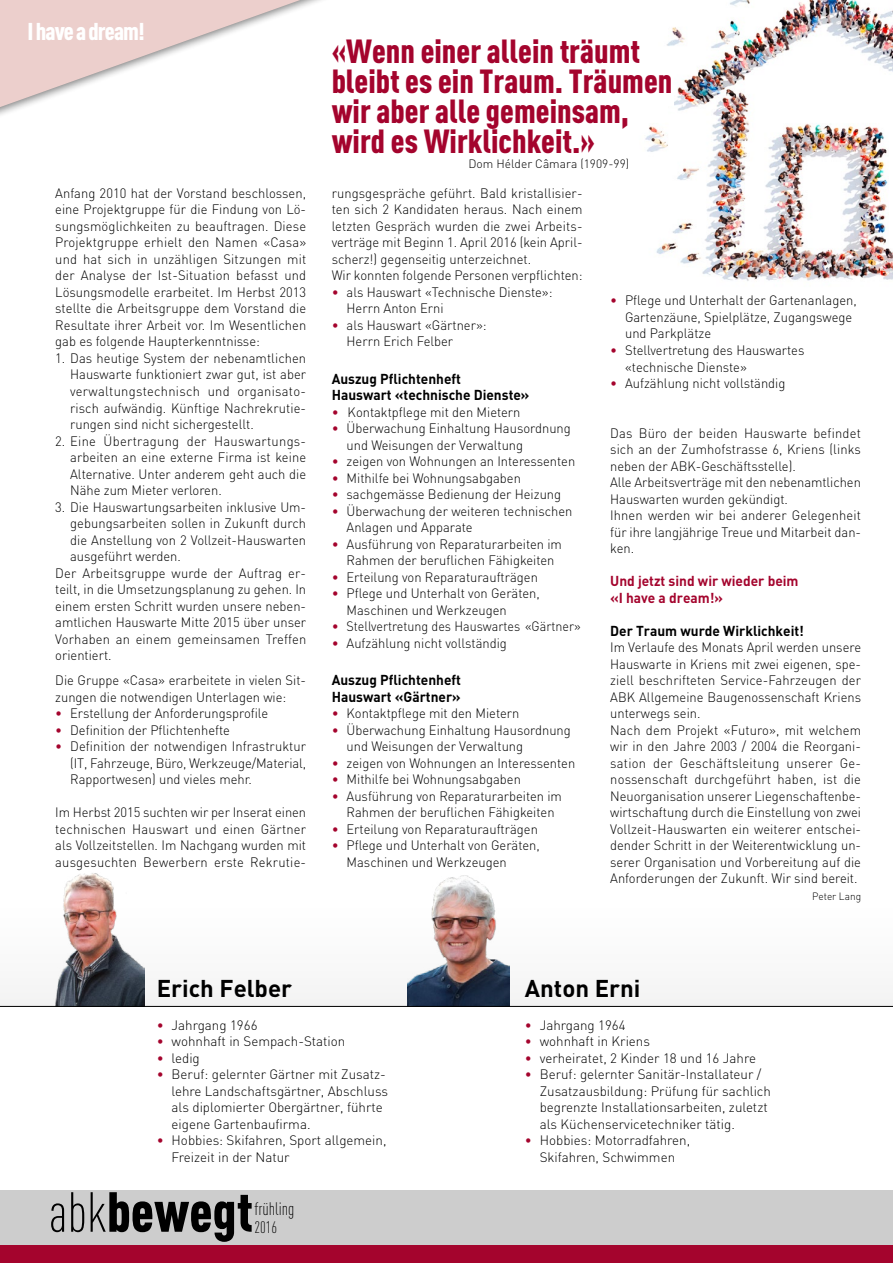
<style>
.page{position:relative;width:893px;height:1263px;background:#fff}
.page>*{position:absolute;margin:0;border:0;box-sizing:border-box;transform-origin:0 0}
.t1{font:900 55.5px "DIN Cond";color:#000}
.t2{font:900 33px/30px "DIN Cond";color:#a4042d}
.t3{font:700 24px "DIN";color:#000}
.t4{font:900 24px "DIN Cond";letter-spacing:-.04em;color:#fff}
.t5{font:300 17.85px "DIN Cond";color:#000}
.t6{font:300 16.35px "DIN Cond";color:#000}
.t7{font:700 14.25px/16.5px "DIN";color:#000;scale:.96 1}
.t8{font:700 14.25px/16.5px "DIN";color:#a4042d;scale:.96 1}
.t9{font:300 13.5px/16.5px "DIN";color:#000;scale:.96 1}
.t10{font:300 13.5px/16.5px "DIN";color:#000}
.t11{font:300 13.5px "DIN";color:#000;scale:.93 1}
.t12{font:300 12px "DIN";color:#000}
.t13{font:300 10.5px "DIN";color:#000;scale:.96 1}
.s1{color:#a4042d}
.s2{font-weight:300}
</style>
<div class="page">
<div style="left:0;top:907px;width:893px;height:99px;background:#f9f9f9"></div>
<svg style="left:0;top:0;width:321px;height:115px"></svg>
<img style="left:645px;top:0;width:248px;height:281px">
<div style="left:638px;top:57px;width:36px;height:49px;background:#fff"></div>
<div style="left:0;top:1191px;width:893px;height:72px;background:#cdcdcd"></div>
<div style="left:0;top:1246px;width:893px;height:17px;background:#a4042d"></div>
<img style="left:43px;top:873px;width:102px;height:133px">
<img style="left:408px;top:875px;width:101px;height:131px">
<hr style="left:0;top:1006px;width:893px;height:1px;background:#000">
<h3 class="t4" style="left:28px;top:16px;width:119px">I have a dream!</h3>
<p class="t9" style="left:55px;top:185px;width:263px;text-align:justify">Anfang 2010 hat der Vorstand beschlossen, eine Projektgruppe für die Findung von Lö&shy;sungsmöglichkeiten zu beauftragen. Diese Projektgruppe erhielt den Namen «Casa» und hat sich in unzähligen Sitzungen mit der Analyse der Ist-Situation befasst und Lösungsmodelle erarbeitet. Im Herbst 2013 stellte die Arbeitsgruppe dem Vorstand die Resultate ihrer Arbeit vor. Im Wesentlichen gab es folgende Haupterkenntnisse:</p>
<p class="t9" style="left:70px;top:350px;width:247px;text-align:justify;text-indent:-15px">1. Das heutige System der nebenamtlichen Hauswarte funktioniert zwar gut, ist aber verwaltungstechnisch und organisato&shy;risch aufwändig. Künftige Nachrekrutie&shy;rungen sind nicht sichergestellt.</p>
<p class="t9" style="left:70px;top:432px;width:247px;text-align:justify;text-indent:-15px">2. Eine Übertragung der Hauswartungs&shy;arbeiten an eine externe Firma ist keine Alternative. Unter anderem geht auch die Nähe zum Mieter verloren.</p>
<p class="t9" style="left:55px;top:498px;width:263px">3. Die Hauswartungsarbeiten inklusive Um-</p>
<p class="t9" style="left:70px;top:515px;width:247px">gebungsarbeiten sollen in Zukunft durch</p>
<p class="t9" style="left:70px;top:531px;width:247px">die Anstellung von 2 Vollzeit-Hauswarten</p>
<p class="t9" style="left:70px;top:548px;width:117px">ausgeführt werden.</p>
<p class="t9" style="left:55px;top:564px;width:263px">Der Arbeitsgruppe wurde der Auftrag er-</p>
<p class="t9" style="left:55px;top:581px;width:263px">teilt, in die Umsetzungsplanung zu gehen. In</p>
<p class="t9" style="left:55px;top:597px;width:263px">einem ersten Schritt wurden unsere neben-</p>
<p class="t9" style="left:55px;top:614px;width:263px">amtlichen Hauswarte Mitte 2015 über unser</p>
<p class="t9" style="left:55px;top:630px;width:263px">Vorhaben an einem gemeinsamen Treffen</p>
<p class="t9" style="left:55px;top:647px;width:60px">orientiert.</p>
<p class="t9" style="left:55px;top:672px;width:263px">Die Gruppe «Casa» erarbeitete in vielen Sit&shy;zungen die notwendigen Unterlagen wie:</p>
<p class="t9" style="left:55px;top:705px;width:223px"><span class="s1">•</span> Erstellung der Anforderungsprofile</p>
<p class="t9" style="left:55px;top:721px;width:183px"><span class="s1">•</span> Definition der Pflichtenhefte</p>
<p class="t9" style="left:70px;top:738px;width:247px;text-align:justify;text-indent:-15px"><span class="s1">•</span> Definition der notwendigen Infrastruktur (IT, Fahrzeuge, Büro, Werkzeuge/Material, Rapportwesen) und vieles mehr.</p>
<p class="t9" style="left:55px;top:804px;width:263px;text-align:justify">Im Herbst 2015 suchten wir per Inserat einen technischen Hauswart und einen Gärtner als Vollzeitstellen. Im Nachgang wurden mit ausgesuchten Bewerbern erste Rekrutie-</p>
<h2 class="t2" style="left:332px;top:35px;width:342px">«Wenn einer allein träumt bleibt es ein Traum. Träumen wir aber alle gemeinsam, wird es Wirklichkeit.»</h2>
<p class="t12" style="left:468px;top:156px;width:162px">Dom Hélder Câmara (1909-99)</p>
<p class="t9" style="left:332px;top:185px;width:263px">rungsgespräche geführt. Bald kristallisier&shy;ten sich 2 Kandidaten heraus. Nach einem letzten Gespräch wurden die zwei Arbeits&shy;verträge mit Beginn 1. April 2016 (kein April&shy;scherz!) gegenseitig unterzeichnet.<br>Wir konnten folgende Personen verpflichten:</p>
<p class="t9" style="left:347px;top:284px;width:216px;text-indent:-15px"><span class="s1">•</span> als Hauswart «Technische Dienste»:<br>Herrn Anton Erni</p>
<p class="t9" style="left:347px;top:317px;width:147px;text-indent:-15px"><span class="s1">•</span> als Hauswart «Gärtner»:<br>Herrn Erich Felber</p>
<p class="t7" style="left:332px;top:370px;width:208px">Auszug Pflichtenheft<br>Hauswart «technische Dienste»</p>
<p class="t9" style="left:332px;top:403px;width:198px"><span class="s1">•</span> Kontaktpflege mit den Mietern</p>
<p class="t9" style="left:347px;top:420px;width:235px;text-indent:-15px"><span class="s1">•</span> Überwachung Einhaltung Hausordnung und Weisungen der Verwaltung</p>
<p class="t9" style="left:332px;top:453px;width:255px"><span class="s1">•</span> zeigen von Wohnungen an Interessenten</p>
<p class="t9" style="left:332px;top:469px;width:199px"><span class="s1">•</span> Mithilfe bei Wohnungsabgaben</p>
<p class="t9" style="left:332px;top:486px;width:241px"><span class="s1">•</span> sachgemässe Bedienung der Heizung</p>
<p class="t9" style="left:347px;top:502px;width:237px;text-indent:-15px"><span class="s1">•</span> Überwachung der weiteren technischen<br>Anlagen und Apparate</p>
<p class="t9" style="left:332px;top:535px;width:241px;text-align:center"><span class="s1">•</span> Ausführung von Reparaturarbeiten im<br>Rahmen der beruflichen Fähigkeiten</p>
<p class="t9" style="left:332px;top:568px;width:216px"><span class="s1">•</span> Erteilung von Reparaturaufträgen</p>
<p class="t9" style="left:347px;top:585px;width:203px;text-indent:-15px"><span class="s1">•</span> Pflege und Unterhalt von Geräten,<br>Maschinen und Werkzeugen</p>
<p class="t11" style="left:332px;top:618px;width:269px"><span class="s1">•</span> Stellvertretung des Hauswartes «Gärtner»</p>
<p class="t9" style="left:332px;top:634px;width:184px"><span class="s1">•</span> Aufzählung nicht vollständig</p>
<p class="t7" style="left:332px;top:671px;width:136px">Auszug Pflichtenheft<br>Hauswart «Gärtner»</p>
<p class="t9" style="left:332px;top:705px;width:197px"><span class="s1">•</span> Kontaktpflege mit den Mietern</p>
<p class="t9" style="left:347px;top:721px;width:235px;text-indent:-15px"><span class="s1">•</span> Überwachung Einhaltung Hausordnung und Weisungen der Verwaltung</p>
<p class="t9" style="left:332px;top:754px;width:255px"><span class="s1">•</span> zeigen von Wohnungen an Interessenten</p>
<p class="t9" style="left:332px;top:771px;width:199px"><span class="s1">•</span> Mithilfe bei Wohnungsabgaben</p>
<p class="t9" style="left:332px;top:787px;width:241px;text-align:center"><span class="s1">•</span> Ausführung von Reparaturarbeiten im<br>Rahmen der beruflichen Fähigkeiten</p>
<p class="t9" style="left:332px;top:820px;width:216px"><span class="s1">•</span> Erteilung von Reparaturaufträgen</p>
<p class="t9" style="left:347px;top:837px;width:203px;text-indent:-15px"><span class="s1">•</span> Pflege und Unterhalt von Geräten,<br>Maschinen und Werkzeugen</p>
<p class="t9" style="left:625px;top:292px;width:243px;text-indent:-15px"><span class="s1">•</span> Pflege und Unterhalt der Gartenanlagen,<br>Gartenzäune, Spielplätze, Zugangswege und Parkplätze</p>
<p class="t9" style="left:625px;top:342px;width:188px;text-indent:-15px"><span class="s1">•</span> Stellvertretung des Hauswartes «technische Dienste»</p>
<p class="t9" style="left:610px;top:375px;width:184px"><span class="s1">•</span> Aufzählung nicht vollständig</p>
<p class="t9" style="left:610px;top:424px;width:263px">Das Büro der beiden Hauswarte befindet sich an der Zumhofstrasse 6, Kriens (links neben der ABK-Geschäftsstelle).<br>Alle Arbeitsverträge mit den nebenamtlichen Hauswarten wurden gekündigt.<br>Ihnen werden wir bei anderer Gelegenheit für ihre langjährige Treue und Mitarbeit dan&shy;ken.</p>
<p class="t8" style="left:610px;top:572px;width:198px">Und jetzt sind wir wieder beim «I have a dream!»</p>
<p class="t7" style="left:610px;top:621px;width:203px">Der Traum wurde Wirklichkeit!</p>
<p class="t9" style="left:610px;top:639px;width:263px">Im Verlaufe des Monats April werden unsere Hauswarte in Kriens mit zwei eigenen, spe&shy;ziell beschrifteten Service-Fahrzeugen der ABK Allgemeine Baugenossenschaft Kriens unterwegs sein.<br>Nach dem Projekt «Futuro», mit welchem wir in den Jahre 2003 / 2004 die Reorgani&shy;sation der Geschäftsleitung unserer Ge&shy;nossenschaft durchgeführt haben, ist die Neuorganisation unserer Liegenschaftenbe&shy;wirtschaftung durch die Einstellung von zwei Vollzeit-Hauswarten ein weiterer entschei&shy;dender Schritt in der Weiterentwicklung un&shy;serer Organisation und Vorbereitung auf die Anforderungen der Zukunft. Wir sind bereit.</p>
<p class="t13" style="left:812px;top:889px;width:53px">Peter Lang</p>
<h3 class="t3" style="left:157px;top:972px;width:137px">Erich Felber</h3>
<p class="t10" style="left:157px;top:1016px;width:102px"><span class="s1">•</span> Jahrgang 1966</p>
<p class="t10" style="left:157px;top:1033px;width:190px"><span class="s1">•</span> wohnhaft in Sempach-Station</p>
<p class="t10" style="left:157px;top:1049px;width:45px"><span class="s1">•</span> ledig</p>
<p class="t10" style="left:172px;top:1066px;width:218px;text-indent:-15px"><span class="s1">•</span> Beruf: gelernter Gärtner mit Zusatz&shy;lehre Landschaftsgärtner, Abschluss als diplomierter Obergärtner, führte eigene Gartenbaufirma.</p>
<p class="t10" style="left:172px;top:1132px;width:216px;text-indent:-15px"><span class="s1">•</span> Hobbies: Skifahren, Sport allgemein,<br>Freizeit in der Natur</p>
<h1 class="t1" style="left:49px;top:1177px;width:205px"><span class="s2">abk</span>bewegt</h1>
<h3 class="t5" style="left:254px;top:1198px;width:42px">frühling</h3>
<p class="t6" style="left:254px;top:1217px;width:24px">2016</p>
<h3 class="t3" style="left:525px;top:972px;width:117px">Anton Erni</h3>
<p class="t10" style="left:525px;top:1016px;width:102px"><span class="s1">•</span> Jahrgang 1964</p>
<p class="t10" style="left:525px;top:1033px;width:127px"><span class="s1">•</span> wohnhaft in Kriens</p>
<p class="t10" style="left:525px;top:1049px;width:233px"><span class="s1">•</span> verheiratet, 2 Kinder 18 und 16 Jahre</p>
<p class="t10" style="left:540px;top:1066px;width:233px;text-indent:-15px"><span class="s1">•</span> Beruf: gelernter Sanitär-Installateur / Zusatzausbildung: Prüfung für sachlich begrenzte Installationsarbeiten, zuletzt als Küchenservicetechniker tätig.</p>
<p class="t10" style="left:525px;top:1132px;width:167px;text-align:center"><span class="s1">•</span> Hobbies: Motorradfahren,<br>Skifahren, Schwimmen</p>
</div>
